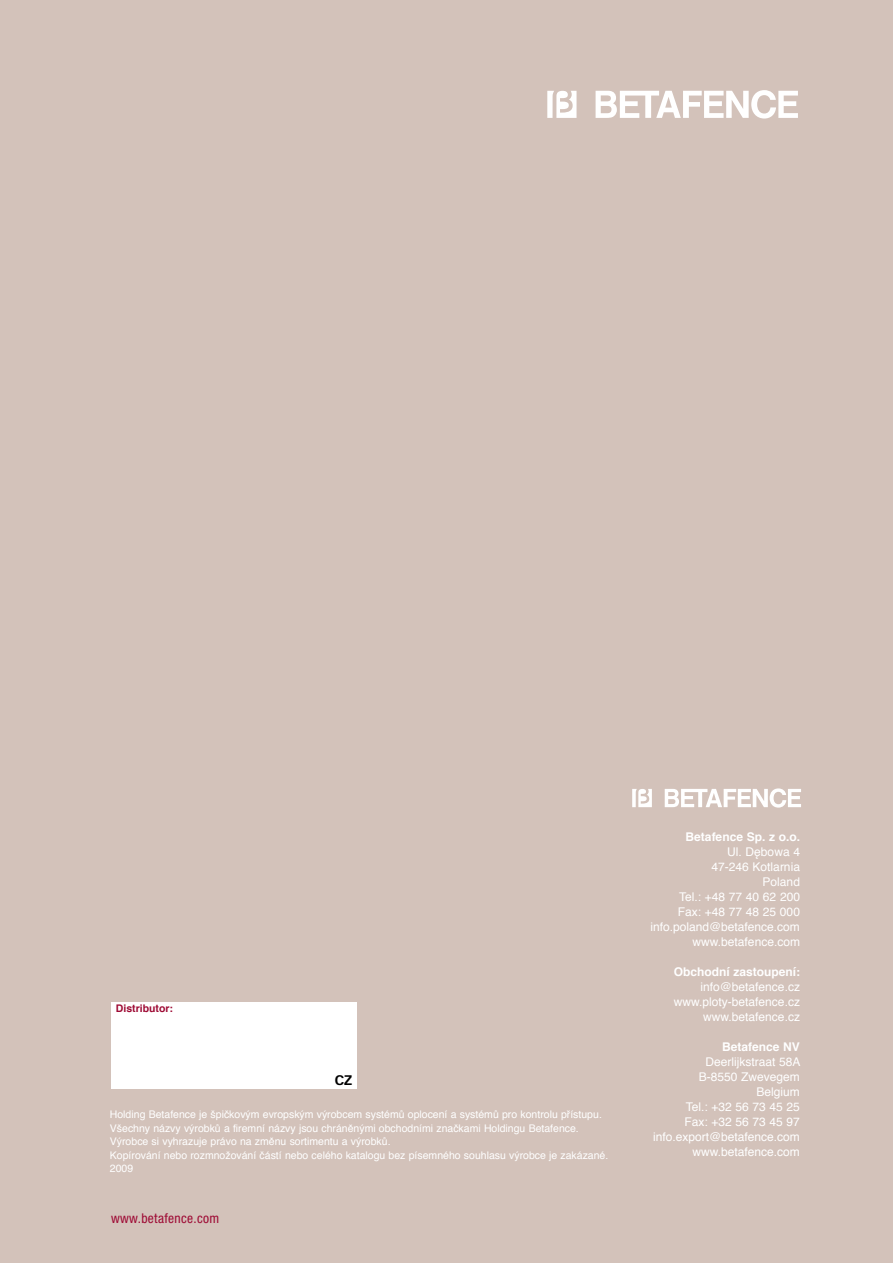
<style>
.page{position:relative;width:893px;height:1263px;background:#d3c2ba}
.page>*{position:absolute;margin:0;border:0;box-sizing:border-box;transform-origin:0 0}
.t1{font:condensed 13.5px "Helvetica Neue LT Std";letter-spacing:.025em;color:#9e0a34}
.t2{font:700 13.5px "Zurich PL";color:#000}
.t3{font:12px/15px "Helvetica";color:#fff;text-align:right}
.t4{font:700 12px "Helvetica";color:#fff}
.t5{font:10.5px/13.5px "Helvetica";color:#fff}
.t6{font:700 10.5px "Helvetica";color:#9e0a34}
</style>
<div class="page">
<div style="left:111px;top:1002px;width:246px;height:87px;background:#fff"></div>
<svg style="left:665px;top:788px;width:136px;height:20px"></svg>
<svg style="left:632px;top:789px;width:20px;height:18px"></svg>
<svg style="left:596px;top:90px;width:202px;height:29px"></svg>
<svg style="left:547px;top:91px;width:30px;height:27px"></svg>
<p class="t6" style="left:116px;top:999px;width:59px">Distributor:</p>
<p class="t2" style="left:335px;top:1072px;width:19px">CZ</p>
<p class="t5" style="left:110px;top:1107px;width:500px">Holding Betafence je špičkovým evropským výrobcem systémů oplocení a systémů pro kontrolu přístupu.<br>Všechny názvy výrobků a firemní názvy jsou chráněnými obchodními značkami Holdingu Betafence.<br>Výrobce si vyhrazuje právo na změnu sortimentu a výrobků.<br>Kopírování nebo rozmnožování částí nebo celého katalogu bez písemného souhlasu výrobce je zakázané.<br>2009</p>
<p class="t1" style="left:111px;top:1211px;width:110px">www.betafence.com</p>
<p class="t4" style="left:686px;top:826px;width:116px">Betafence Sp. z o.o.</p>
<p class="t3" style="left:650px;top:844px;width:151px">Ul. Dębowa 4<br>47-246 Kotlarnia<br>Poland<br>Tel.: +48 77 40 62 200<br>Fax: +48 77 48 25 000 info.poland@betafence.com www.betafence.com</p>
<p class="t4" style="left:674px;top:961px;width:128px">Obchodní zastoupení:</p>
<p class="t3" style="left:674px;top:979px;width:128px">info@betafence.cz www.ploty-betafence.cz www.betafence.cz</p>
<p class="t4" style="left:722px;top:1036px;width:79px">Betafence NV</p>
<p class="t3" style="left:653px;top:1054px;width:149px">Deerlijkstraat 58A<br>B-8550 Zwevegem<br>Belgium<br>Tel.: +32 56 73 45 25<br>Fax: +32 56 73 45 97 info.export@betafence.com www.betafence.com</p>
</div>
